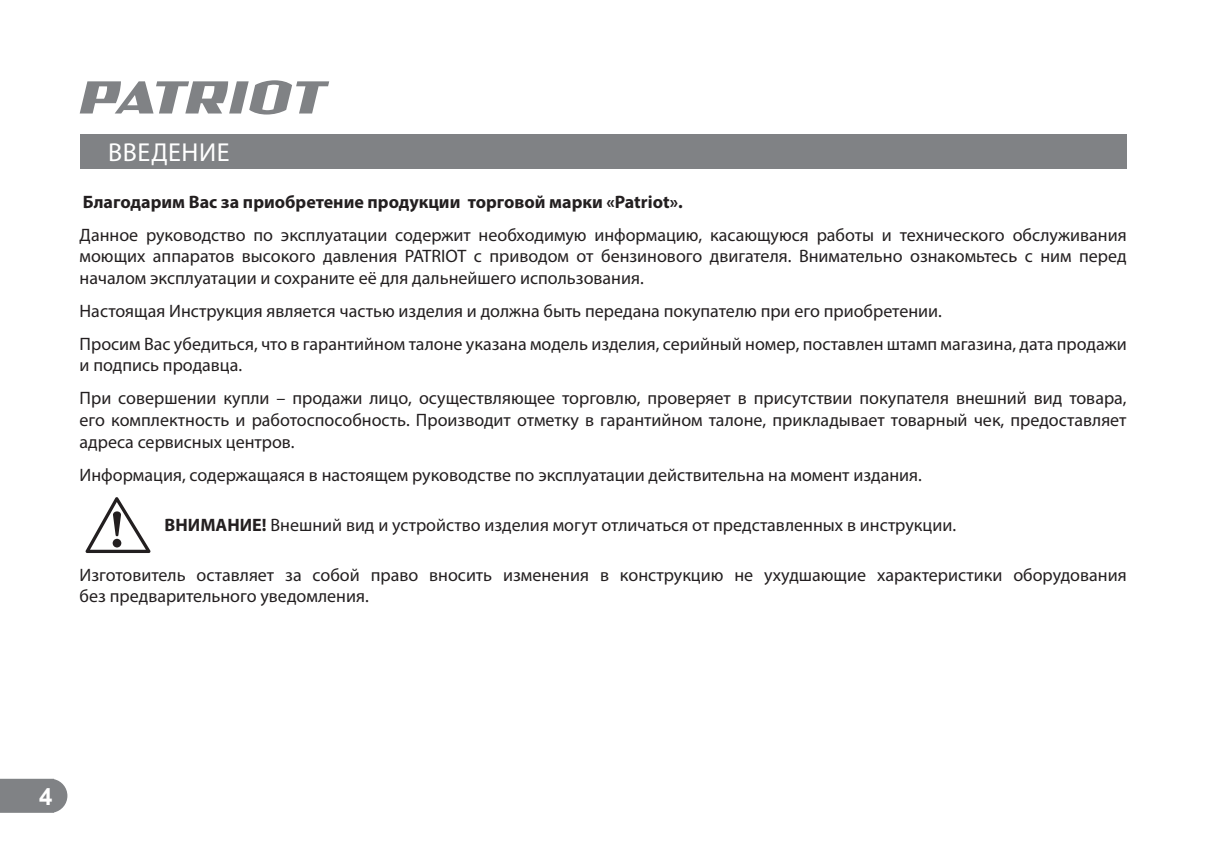
<style>
.page{position:relative;width:1209px;height:857px;background:#fff}
.page>*{position:absolute;margin:0;border:0;box-sizing:border-box;transform-origin:0 0}
.t1{font:26px "Myriad Pro";letter-spacing:.02em;color:#fff}
.t2{font:700 24px "Arial";color:#fff}
.t3{font:18px/21.6px "Myriad Pro";color:#231f20}
.t4{font:700 18px "Myriad Pro";color:#231f20}
.s1{font-weight:700}
</style>
<div class="page">
<svg style="left:0;top:778px;width:67px;height:34px;background:#888a8d"></svg>
<div style="left:80px;top:134px;width:1046px;height:34px;background:#808285"></div>
<svg style="left:80px;top:80px;width:249px;height:34px"></svg>
<svg style="left:85px;top:497px;width:66px;height:56px"></svg>
<h1 class="t1" style="left:108px;top:140px;width:123px">ВВЕДЕНИЕ</h1>
<p class="t4" style="left:83px;top:193px;width:601px">Благодарим Вас за приобретение продукции торговой марки «Patriot».</p>
<p class="t3" style="left:80px;top:224px;width:1048px;text-align:justify">Данное руководство по эксплуатации содержит необходимую информацию, касающуюся работы и технического обслуживания моющих аппаратов высокого давления PATRIOT с приводом от бензинового двигателя. Внимательно ознакомьтесь с ним перед началом эксплуатации и сохраните её для дальнейшего использования.</p>
<p class="t3" style="left:80px;top:295px;width:1048px;line-height:33px">Настоящая Инструкция является частью изделия и должна быть передана покупателю при его приобретении.<br>Просим Вас убедиться, что в гарантийном талоне указана модель изделия, серийный номер, поставлен штамп магазина, дата продажи</p>
<p class="t3" style="left:80px;top:349px;width:1048px;line-height:33px">и подпись продавца.<br>При совершении купли – продажи лицо, осуществляющее торговлю, проверяет в присутствии покупателя внешний вид товара,</p>
<p class="t3" style="left:80px;top:409px;width:1048px">его комплектность и работоспособность. Производит отметку в гарантийном талоне, прикладывает товарный чек, предоставляет адреса сервисных центров.</p>
<p class="t3" style="left:80px;top:464px;width:843px">Информация, содержащаяся в настоящем руководстве по эксплуатации действительна на момент издания.</p>
<p class="t3" style="left:165px;top:514px;width:793px"><span class="s1">ВНИМАНИЕ!</span> Внешний вид и устройство изделия могут отличаться от представленных в инструкции.</p>
<p class="t3" style="left:80px;top:564px;width:1048px">Изготовитель оставляет за собой право вносить изменения в конструкцию не ухудшающие характеристики оборудования без предварительного уведомления.</p>
<h2 class="t2" style="left:39px;top:782px;width:15px">4</h2>
</div>
